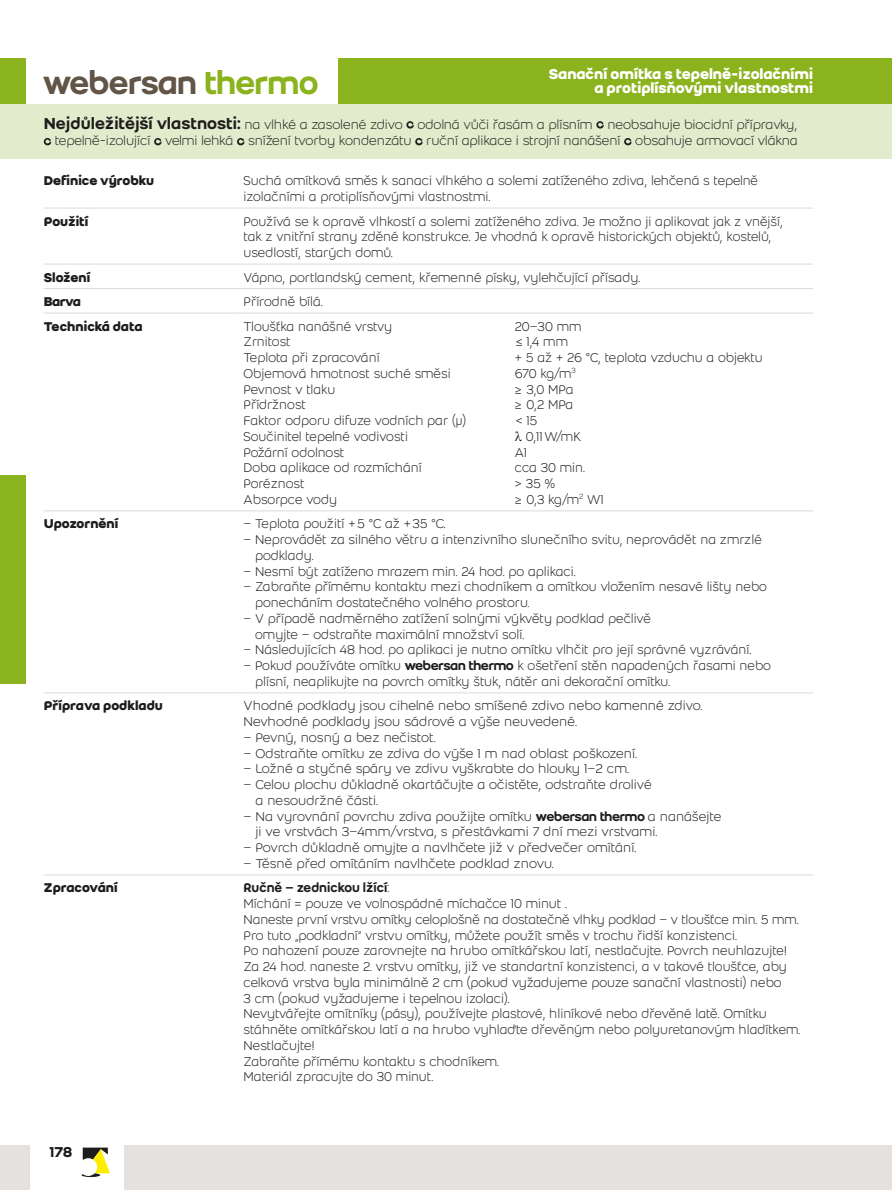
<style>
.page{position:relative;width:892px;height:1190px;background:#fff}
.page>*{position:absolute;margin:0;border:0;box-sizing:border-box;transform-origin:0 0}
.t1{font:35px "Weber Name";letter-spacing:.005em;color:#625446}
.t2{font:700 15.75px/14.9px "Weber";color:#fff;text-align:right}
.t3{font:500 15.75px "Weber";color:#1d1d1b}
.t4{font:300 14px/15.8px "Weber";color:#1d1d1b}
.t5{font:700 14px "Weber";color:#1d1d1b}
.s1{color:#8ab31d}
.s2{font-weight:500;font-size:17.5px}
.s3{font-family:"Weber Name";font-weight:400}
.s4{font-weight:500}
</style>
<div class="page">
<svg style="left:82px;top:1147px;width:28px;height:30px"></svg>
<div style="left:125px;top:1145px;width:767px;height:45px;background:#e5e1de"></div>
<div style="left:0;top:1145px;width:29px;height:45px;background:#e5e1de"></div>
<div style="left:783px;top:59px;width:109px;height:45px;background:#8ab31d"></div>
<div style="left:0;top:104px;width:892px;height:54px;background:#e3ebcd"></div>
<hr style="left:44px;top:208px;width:192px;height:1px;background:#dadada">
<hr style="left:236px;top:208px;width:577px;height:1px;background:#dadada">
<hr style="left:44px;top:264px;width:192px;height:1px;background:#dadada">
<hr style="left:236px;top:264px;width:577px;height:1px;background:#dadada">
<hr style="left:44px;top:288px;width:192px;height:1px;background:#dadada">
<hr style="left:236px;top:288px;width:577px;height:1px;background:#dadada">
<hr style="left:44px;top:313px;width:192px;height:1px;background:#dadada">
<hr style="left:236px;top:313px;width:577px;height:1px;background:#dadada">
<hr style="left:44px;top:510px;width:192px;height:1px;background:#dadada">
<hr style="left:236px;top:510px;width:577px;height:1px;background:#dadada">
<hr style="left:44px;top:692px;width:192px;height:1px;background:#dadada">
<hr style="left:236px;top:692px;width:577px;height:1px;background:#dadada">
<hr style="left:44px;top:874px;width:192px;height:1px;background:#dadada">
<hr style="left:236px;top:874px;width:577px;height:1px;background:#dadada">
<div style="left:0;top:59px;width:26px;height:45px;background:#8ab31d"></div>
<svg style="left:406px;top:121px;width:8px;height:8px"></svg>
<svg style="left:596px;top:121px;width:8px;height:8px"></svg>
<svg style="left:44px;top:138px;width:7px;height:7px"></svg>
<svg style="left:154px;top:138px;width:8px;height:7px"></svg>
<svg style="left:237px;top:138px;width:7px;height:7px"></svg>
<svg style="left:415px;top:138px;width:8px;height:7px"></svg>
<svg style="left:624px;top:138px;width:7px;height:7px"></svg>
<div style="left:338px;top:59px;width:445px;height:45px;background:#8ab31d"></div>
<div style="left:0;top:475px;width:26px;height:209px;background:#8ab31d"></div>
<p class="t2" style="left:548px;top:66px;width:266px">Sanační omítka s tepelně-izolačními a protiplísňovými vlastnostmi</p>
<h1 class="t1" style="left:43px;top:62px;width:276px">webersan <span class="s1">thermo</span></h1>
<p class="t4" style="left:44px;top:116px;width:755px;line-height:16.8px;text-align:right"><span class="s2">Nejdůležitější vlastnosti:</span> na vlhké a zasolené zdivo odolná vůči řasám a plísním neobsahuje biocidní přípravky, tepelně-izolující velmi lehká snížení tvorby kondenzátu ruční aplikace i strojní nanášení obsahuje armovací vlákna</p>
<p class="t5" style="left:44px;top:172px;width:112px">Definice výrobku</p>
<p class="t4" style="left:243px;top:173px;width:516px">Suchá omítková směs k sanaci vlhkého a solemi zatíženého zdiva, lehčená s tepelně izolačními a protiplísňovými vlastnostmi.</p>
<p class="t5" style="left:44px;top:213px;width:46px">Použití</p>
<p class="t4" style="left:243px;top:213px;width:541px">Používá se k opravě vlhkostí a solemi zatíženého zdiva. Je možno ji aplikovat jak z vnější, tak z vnitřní strany zděné konstrukce. Je vhodná k opravě historických objektů, kostelů, usedlostí, starých domů.</p>
<p class="t5" style="left:44px;top:269px;width:48px">Složení</p>
<p class="t4" style="left:243px;top:269px;width:398px">Vápno, portlandský cement, křemenné písky, vylehčující přísady.</p>
<p class="t5" style="left:44px;top:293px;width:39px">Barva</p>
<p class="t4" style="left:243px;top:294px;width:81px">Přírodně bílá.</p>
<p class="t5" style="left:44px;top:318px;width:100px">Technická data</p>
<p class="t4" style="left:243px;top:318px;width:150px">Tloušťka nanášné vrstvy</p>
<p class="t4" style="left:515px;top:318px;width:68px">20–30 mm</p>
<p class="t4" style="left:243px;top:334px;width:49px">Zrnitost</p>
<p class="t4" style="left:515px;top:334px;width:55px">≤ 1,4 mm</p>
<p class="t4" style="left:243px;top:350px;width:137px">Teplota při zpracování</p>
<p class="t4" style="left:515px;top:350px;width:249px">+ 5 až + 26 °C, teplota vzduchu a objektu</p>
<p class="t4" style="left:243px;top:366px;width:208px">Objemová hmotnost suché směsi</p>
<p class="t4" style="left:515px;top:366px;width:62px">670 kg/m<sup>3</sup></p>
<p class="t4" style="left:243px;top:381px;width:93px">Pevnost v tlaku</p>
<p class="t4" style="left:515px;top:381px;width:60px">≥ 3,0 MPa</p>
<p class="t4" style="left:243px;top:397px;width:64px">Přídržnost</p>
<p class="t4" style="left:515px;top:397px;width:60px">≥ 0,2 MPa</p>
<p class="t4" style="left:243px;top:413px;width:224px">Faktor odporu difuze vodních par (μ)</p>
<p class="t4" style="left:515px;top:413px;width:24px">&lt; 15</p>
<p class="t4" style="left:243px;top:429px;width:166px">Součinitel tepelné vodivosti</p>
<p class="t4" style="left:526px;top:429px;width:57px">0,11W/mK</p>
<p class="t4" style="left:243px;top:444px;width:102px">Požární odolnost</p>
<p class="t4" style="left:515px;top:444px;width:13px">A1</p>
<p class="t4" style="left:243px;top:460px;width:180px">Doba aplikace od rozmíchání</p>
<p class="t4" style="left:515px;top:460px;width:72px">cca 30 min.</p>
<p class="t4" style="left:243px;top:476px;width:63px">Poréznost</p>
<p class="t4" style="left:515px;top:476px;width:42px">&gt; 35 %</p>
<p class="t4" style="left:243px;top:492px;width:95px">Absorpce vody</p>
<p class="t4" style="left:515px;top:492px;width:90px">≥ 0,3 kg/m<sup>2</sup> W1</p>
<p class="t5" style="left:44px;top:515px;width:76px">Upozornění</p>
<p class="t4" style="left:243px;top:516px;width:204px">– Teplota použití +5 °C až +35 °C.</p>
<p class="t4" style="left:255px;top:532px;width:508px;text-indent:-12px">– Neprovádět za silného větru a intenzivního slunečního svitu, neprovádět na zmrzlé podklady.</p>
<p class="t4" style="left:243px;top:563px;width:333px">– Nesmí být zatíženo mrazem min. 24 hod. po aplikaci.</p>
<p class="t4" style="left:255px;top:579px;width:513px;text-indent:-12px">– Zabraňte přímému kontaktu mezi chodníkem a omítkou vložením nesavé lišty nebo ponecháním dostatečného volného prostoru.</p>
<p class="t4" style="left:255px;top:611px;width:397px;text-indent:-12px">– V případě nadměrného zatížení solnými výkvěty podklad pečlivě omyjte – odstraňte maximální množství solí.</p>
<p class="t4" style="left:243px;top:642px;width:509px">– Následujících 48 hod. po aplikaci je nutno omítku vlhčit pro její správné vyzrávání.</p>
<p class="t4" style="left:255px;top:658px;width:517px;text-indent:-12px">– Pokud používáte omítku <span class="s3">webersan thermo</span> k ošetření stěn napadených řasami nebo plísní, neaplikujte na povrch omítky štuk, nátěr ani dekorační omítku.</p>
<p class="t5" style="left:44px;top:697px;width:121px">Příprava podkladu</p>
<p class="t4" style="left:243px;top:698px;width:460px">Vhodné podklady jsou cihelné nebo smíšené zdivo nebo kamenné zdivo.<br>Nevhodné podklady jsou sádrové a výše neuvedené.</p>
<p class="t4" style="left:243px;top:730px;width:194px">– Pevný, nosný a bez nečistot.</p>
<p class="t4" style="left:243px;top:745px;width:395px">– Odstraňte omítku ze zdiva do výše 1 m nad oblast poškození.</p>
<p class="t4" style="left:243px;top:761px;width:387px">– Ložné a styčné spáry ve zdivu vyškrabte do hlouky 1–2 cm.</p>
<p class="t4" style="left:255px;top:777px;width:398px;text-indent:-12px">– Celou plochu důkladně okartáčujte a očistěte, odstraňte drolivé a nesoudržné části.</p>
<p class="t4" style="left:255px;top:808px;width:467px;text-indent:-12px">– Na vyrovnání povrchu zdiva použijte omítku <span class="s3">webersan thermo</span> a nanášejte ji ve vrstvách 3–4mm/vrstva, s přestávkami 7 dní mezi vrstvami.</p>
<p class="t4" style="left:243px;top:840px;width:394px">– Povrch důkladně omyjte a navlhčete již v předvečer omítání.</p>
<p class="t4" style="left:243px;top:856px;width:312px">– Těsně před omítáním navlhčete podklad znovu.</p>
<p class="t5" style="left:44px;top:879px;width:75px">Zpracování</p>
<p class="t4" style="left:243px;top:880px;width:558px"><span class="s4">Ručně – zednickou lžící</span>:<br>Míchání = pouze ve volnospádné míchačce 10 minut .<br>Naneste první vrstvu omítky celoplošně na dostatečně vlhky podklad – v tloušťce min. 5 mm.<br>Pro tuto „podkladní“ vrstvu omítky, můžete použít směs v trochu řidší konzistenci.<br>Po nahození pouze zarovnejte na hrubo omítkářskou latí, nestlačujte. Povrch neuhlazujte!<br>Za 24 hod. naneste 2. vrstvu omítky, již ve standartní konzistenci, a v takové tloušťce, aby celková vrstva byla minimálně 2 cm (pokud vyžadujeme pouze sanační vlastnosti) nebo<br>3 cm (pokud vyžadujeme i tepelnou izolaci).<br>Nevytvářejte omítníky (pásy), používejte plastové, hliníkové nebo dřevěné latě. Omítku stáhněte omítkářskou latí a na hrubo vyhlaďte dřevěným nebo polyuretanovým hladítkem.<br>Nestlačujte!<br>Zabraňte přímému kontaktu s chodníkem.<br>Materiál zpracujte do 30 minut.</p>
<p class="t3" style="left:49px;top:1142px;width:25px">178</p>
</div>
